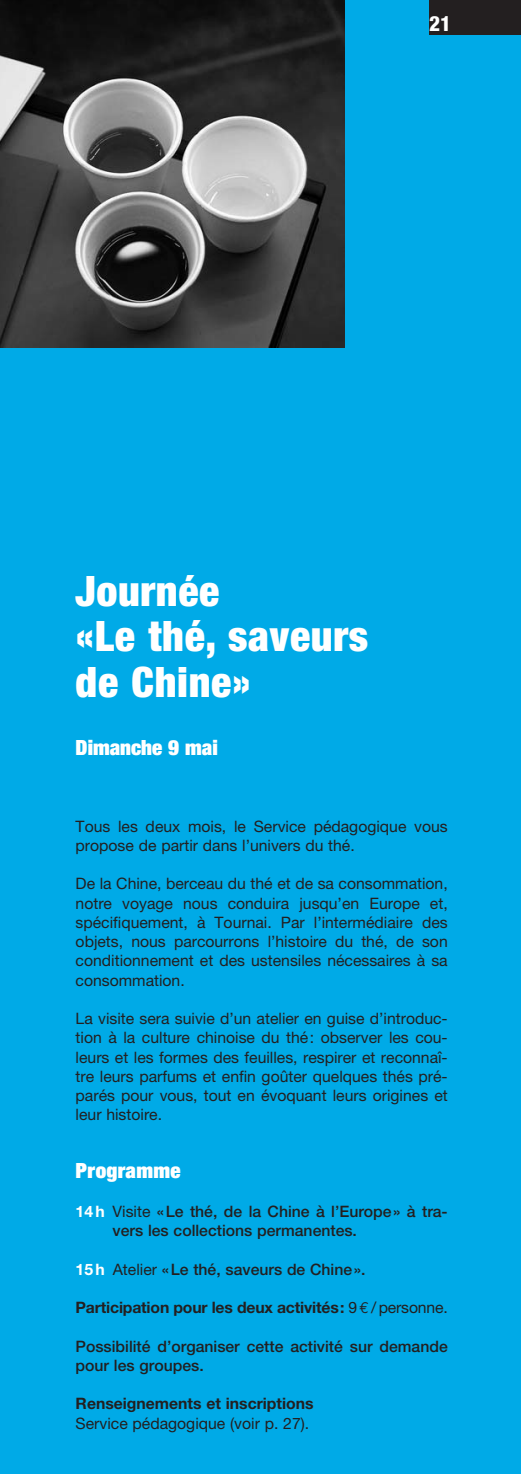
<style>
.page{position:relative;width:521px;height:1474px;background:#fff}
.page>*{position:absolute;margin:0;border:0;box-sizing:border-box;transform-origin:0 0}
.t1{font:900 condensed 42px/45.5px "Helvetica Neue";letter-spacing:.015em;color:#fff}
.t2{font:900 expanded 21px "Helvetica Neue";color:#fff}
.t3{font:800 condensed 21px "Helvetica Neue";color:#fff}
.t4{font:15.75px/19.2px "Helvetica Neue";color:#231f20;text-align:justify}
.t5{font:500 15.75px/19.2px "Helvetica Neue";color:#231f20}
.t6{font:700 15.75px "Helvetica Neue";letter-spacing:-.01em;color:#231f20}
.s1{font-weight:700;color:#fff}
.s2{font-weight:400}
.s3{font-family:"Euro Mono";font-weight:400}
</style>
<div class="page">
<div style="left:0;top:0;width:521px;height:1473px;background:#00aae7"></div>
<div style="left:429px;top:0;width:92px;height:35px;background:#231f20"></div>
<img style="left:0;top:0;width:344px;height:347px">
<h2 class="t3" style="left:429px;top:16px;width:23px">21</h2>
<h1 class="t1" style="left:76px;top:571px;width:294px">Journée<br>«Le thé, saveurs de Chine»</h1>
<h2 class="t2" style="left:76px;top:739px;width:144px">Dimanche 9 mai</h2>
<p class="t4" style="left:76px;top:817px;width:374px">Tous les deux mois, le Service pédagogique vous propose de partir dans l’univers du thé.</p>
<p class="t4" style="left:76px;top:875px;width:374px">De la Chine, berceau du thé et de sa consommation, notre voyage nous conduira jusqu’en Europe et, spécifiquement, à Tournai. Par l’intermédiaire des objets, nous parcourrons l’histoire du thé, de son conditionnement et des ustensiles nécessaires à sa consommation.</p>
<p class="t4" style="left:76px;top:1010px;width:374px">La visite sera suivie d’un atelier en guise d’introduc&shy;tion à la culture chinoise du thé: observer les cou&shy;leurs et les formes des feuilles, respirer et reconnaî&shy;tre leurs parfums et enfin goûter quelques thés pré&shy;parés pour vous, tout en évoquant leurs origines et leur histoire.</p>
<h2 class="t2" style="left:76px;top:1163px;width:106px">Programme</h2>
<p class="t5" style="left:113px;top:1202px;width:337px;text-indent:-37px"><span class="s1">14 h</span> <span class="s2">Visite</span> «Le thé, de la Chine à l’Europe» à tra&shy;vers les collections permanentes.</p>
<p class="t5" style="left:76px;top:1260px;width:291px"><span class="s1">15 h</span> <span class="s2">Atelier</span> «Le thé, saveurs de Chine».</p>
<p class="t6" style="left:76px;top:1301px;width:374px">Participation pour les deux activités: <span class="s2">9</span><span class="s3">€</span><span class="s2">/ personne.</span></p>
<p class="t5" style="left:76px;top:1337px;width:374px">Possibilité d’organiser cette activité sur demande pour les groupes.</p>
<p class="t6" style="left:76px;top:1397px;width:239px">Renseignements et inscriptions</p>
<p class="t4" style="left:76px;top:1414px;width:235px">Service pédagogique (voir p. 27).</p>
</div>
